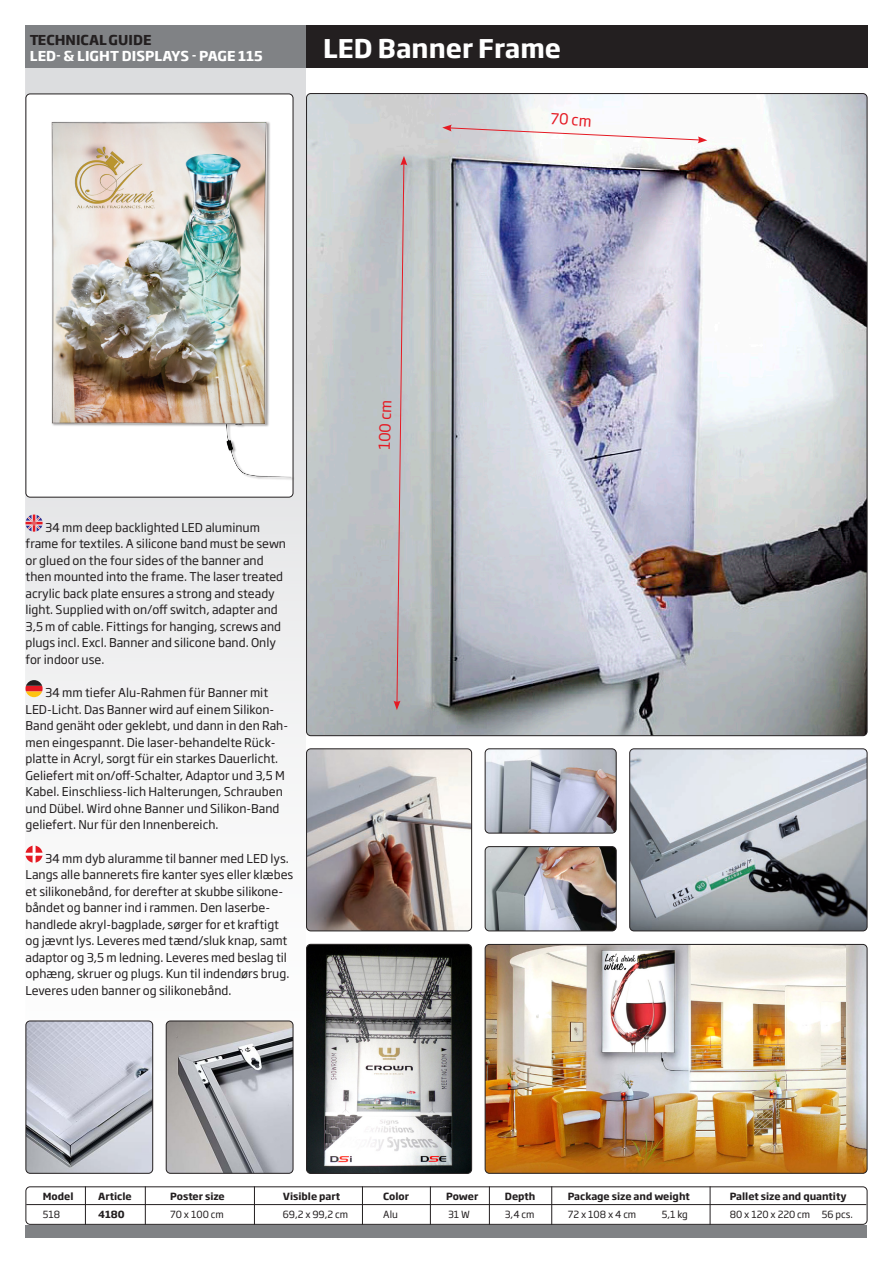
<style>
.page{position:relative;width:893px;height:1263px;background:#fff}
.page>*{position:absolute;margin:0;border:0;box-sizing:border-box;transform-origin:0 0}
.t1{font:700 25.5px "Soho Gothic Pro";color:#fff}
.t2{font:15px "Soho Gothic Pro";color:#e51a23}
.t3{font:700 13.5px "Soho Gothic Pro";letter-spacing:.005em;color:#fff}
.t4{font:700 13.5px "Soho Gothic Pro";letter-spacing:.005em;color:#231f20}
.t5{font:12px/16.5px "Soho Gothic Pro";color:#231f20}
.t6{font:700 9.75px "Soho Gothic Pro";color:#231f20}
.t7{font:9.75px "Soho Gothic Pro";color:#231f20}
</style>
<div class="page">
<div style="left:306px;top:26px;width:561px;height:42px;background:#231f20"></div>
<div style="left:26px;top:26px;width:280px;height:42px;background:#808285"></div>
<div style="left:26px;top:1225px;width:841px;height:12px;background:#808285"></div>
<div style="left:26px;top:68px;width:280px;height:1157px;background:linear-gradient(to bottom,#d6d7da,#fff)"></div>
<div style="left:26px;top:94px;width:267px;height:403px;background:#fff;border-radius:4px"></div>
<img style="left:308px;top:94px;width:559px;height:642px">
<img style="left:307px;top:750px;width:165px;height:181px">
<div style="left:306px;top:748px;width:166px;height:183px;border:1px solid #231f20;border-radius:4px"></div>
<img style="left:485px;top:750px;width:131px;height:83px">
<div style="left:485px;top:748px;width:132px;height:85px;border:1px solid #231f20;border-radius:4px"></div>
<img style="left:26px;top:1021px;width:127px;height:152px">
<div style="left:26px;top:1020px;width:127px;height:154px;border:1px solid #231f20;border-radius:4px"></div>
<img style="left:485px;top:847px;width:130px;height:84px">
<div style="left:485px;top:846px;width:132px;height:85px;border:1px solid #231f20;border-radius:4px"></div>
<img style="left:308px;top:944px;width:164px;height:228px">
<div style="left:306px;top:944px;width:166px;height:230px;border:1px solid #231f20;border-radius:4px"></div>
<img style="left:166px;top:1021px;width:127px;height:152px">
<div style="left:166px;top:1020px;width:127px;height:154px;border:1px solid #231f20;border-radius:4px"></div>
<img style="left:485px;top:944px;width:382px;height:229px">
<div style="left:485px;top:944px;width:382px;height:230px;border:1px solid #231f20;border-radius:4px"></div>
<img style="left:630px;top:749px;width:237px;height:182px">
<div style="left:629px;top:748px;width:238px;height:183px;border:1px solid #231f20;border-radius:4px"></div>
<svg style="left:26px;top:514px;width:17px;height:18px"></svg>
<svg style="left:26px;top:680px;width:17px;height:17px"></svg>
<svg style="left:26px;top:846px;width:17px;height:17px"></svg>
<div style="left:51px;top:121px;width:244px;height:360px;background:#231f20;opacity:.4"></div>
<img style="left:51px;top:121px;width:240px;height:356px">
<svg style="left:442px;top:125px;width:265px;height:18px"></svg>
<svg style="left:394px;top:156px;width:13px;height:554px;background:#bdb2b6"></svg>
<hr style="left:26px;top:1204px;width:840px;height:1px;background:#231f20">
<div style="left:26px;top:1186px;width:841px;height:39px;border:1px solid #231f20;border-radius:4px"></div>
<hr style="left:145px;top:1186px;width:1px;height:39px;background:#231f20">
<hr style="left:85px;top:1186px;width:1px;height:39px;background:#231f20">
<hr style="left:254px;top:1186px;width:1px;height:39px;background:#231f20">
<hr style="left:489px;top:1186px;width:1px;height:39px;background:#231f20">
<hr style="left:430px;top:1186px;width:1px;height:39px;background:#231f20">
<hr style="left:551px;top:1186px;width:1px;height:39px;background:#231f20">
<hr style="left:710px;top:1186px;width:1px;height:39px;background:#231f20">
<hr style="left:362px;top:1186px;width:1px;height:39px;background:#231f20">
<p class="t4" style="left:30px;top:29px;width:123px">TECHNICAL GUIDE</p>
<p class="t3" style="left:30px;top:45px;width:235px">LED- &amp; LIGHT DISPLAYS - PAGE 115</p>
<p class="t1" style="left:323px;top:29px;width:239px">LED Banner Frame</p>
<p class="t5" style="left:26px;top:518px;width:262px;text-indent:20px">34 mm deep backlighted LED aluminum frame for textiles. A silicone band must be sewn or glued on the four sides of the banner and then mounted into the frame. The laser treated acrylic back plate ensures a strong and steady light. Supplied with on/off switch, adapter and 3,5 m of cable. Fittings for hanging, screws and plugs incl. Excl. Banner and silicone band. Only for indoor use.</p>
<p class="t5" style="left:26px;top:684px;width:264px;text-indent:20px">34 mm tiefer Alu-Rahmen für Banner mit LED-Licht. Das Banner wird auf einem Silikon-Band genäht oder geklebt, und dann in den Rah&shy;men eingespannt. Die laser-behandelte Rück&shy;platte in Acryl, sorgt für ein starkes Dauerlicht.<br>Geliefert mit on/off-Schalter, Adaptor und 3,5 M Kabel. Einschliess-lich Halterungen, Schrauben und Dübel. Wird ohne Banner und Silikon-Band geliefert. Nur für den Innenbereich.</p>
<p class="t5" style="left:26px;top:849px;width:269px;text-indent:20px">34 mm dyb aluramme til banner med LED lys.<br>Langs alle bannerets fire kanter syes eller klæbes et silikonebånd, for derefter at skubbe silikone&shy;båndet og banner ind i rammen. Den laserbe&shy;handlede akryl-bagplade, sørger for et kraftigt og jævnt lys. Leveres med tænd/sluk knap, samt adaptor og 3,5 m ledning. Leveres med beslag til ophæng, skruer og plugs. Kun til indendørs brug.<br>Leveres uden banner og silikonebånd.</p>
<p class="t2" style="left:373px;top:450px;width:52px;rotate:-88deg">100 cm</p>
<p class="t2" style="left:551px;top:107px;width:43px;rotate:4deg">70 cm</p>
<p class="t6" style="left:43px;top:1188px;width:32px">Model</p>
<p class="t6" style="left:98px;top:1188px;width:35px">Article</p>
<p class="t6" style="left:170px;top:1188px;width:56px">Poster size</p>
<p class="t6" style="left:283px;top:1188px;width:59px">Visible part</p>
<p class="t6" style="left:383px;top:1188px;width:27px">Color</p>
<p class="t6" style="left:446px;top:1188px;width:33px">Power</p>
<p class="t6" style="left:505px;top:1188px;width:32px">Depth</p>
<p class="t6" style="left:568px;top:1188px;width:123px">Package size and weight</p>
<p class="t6" style="left:730px;top:1188px;width:118px">Pallet size and quantity</p>
<p class="t7" style="left:43px;top:1207px;width:19px">518</p>
<p class="t6" style="left:98px;top:1206px;width:28px">4180</p>
<p class="t7" style="left:170px;top:1207px;width:55px">70 x 100 cm</p>
<p class="t7" style="left:283px;top:1207px;width:67px">69,2 x 99,2 cm</p>
<p class="t7" style="left:383px;top:1207px;width:16px">Alu</p>
<p class="t7" style="left:448px;top:1207px;width:23px">31 W</p>
<p class="t7" style="left:505px;top:1207px;width:31px">3,4 cm</p>
<p class="t7" style="left:568px;top:1207px;width:70px">72 x 108 x 4 cm</p>
<p class="t7" style="left:662px;top:1207px;width:28px">5,1 kg</p>
<p class="t7" style="left:730px;top:1207px;width:124px">80 x 120 x 220 cm 56 pcs.</p>
</div>
